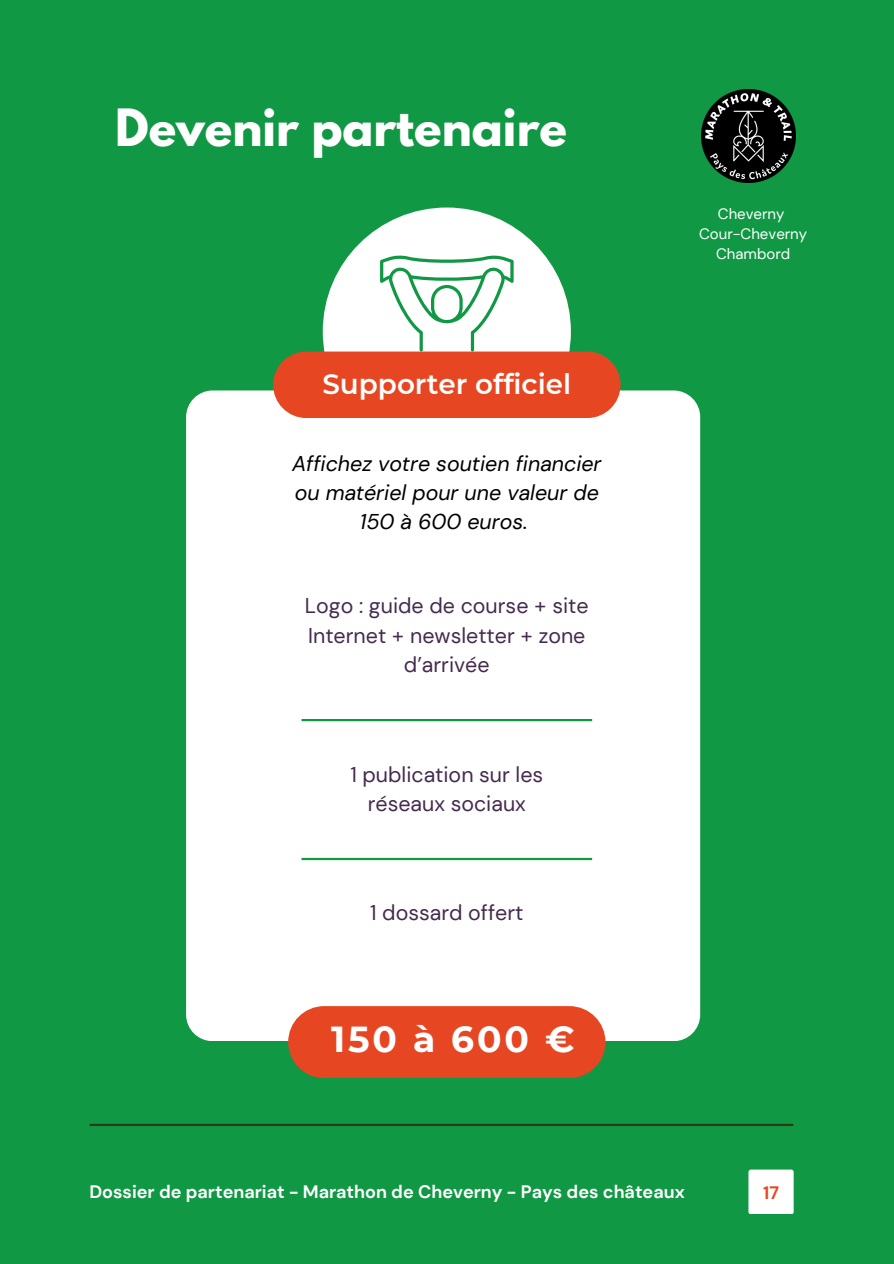
<style>
.page{position:relative;width:894px;height:1264px;background:#fff}
.page>*{position:absolute;margin:0;border:0;box-sizing:border-box;transform-origin:0 0}
.t1{font:700 45.6px "League Spartan";color:#fff}
.t2{font:700 36.15px "Montserrat";letter-spacing:.08em;color:#fff}
.t3{font:600 27.75px "Montserrat";color:#fff}
.t4{font:21.45px/29.4px "DM Sans";color:#452b4e;text-align:center}
.t5{font:italic 21.45px/29.2px "DM Sans";color:#000;text-align:center}
.t6{font:700 18px "DM Sans";color:#fff}
.t7{font:700 18px "DM Sans";color:#e74622}
.t8{font:15px "DM Sans";color:#fff}
</style>
<div class="page">
<div style="left:0;top:0;width:893px;height:1263px;background:#119844"></div>
<div style="left:186px;top:390px;width:514px;height:650px;background:#fff;border-radius:27px"></div>
<div style="left:322px;top:207px;width:248px;height:248px;background:#fff;border-radius:50%"></div>
<div style="left:273px;top:351px;width:347px;height:67px;background:#e74622;border-radius:33px"></div>
<div style="left:288px;top:1006px;width:317px;height:72px;background:#e74622;border-radius:36px"></div>
<hr style="left:301px;top:857px;width:291px;height:3px;background:#119844">
<hr style="left:301px;top:719px;width:291px;height:2px;background:#119844">
<div style="left:748px;top:1169px;width:45px;height:45px;background:#fff;border-radius:2px"></div>
<hr style="left:90px;top:1123px;width:702px;height:2px;background:#2b391f">
<svg style="left:380px;top:255px;width:133px;height:96px"></svg>
<img style="left:701px;top:89px;width:94px;height:94px">
<p class="t1" style="left:115px;top:105px;width:453px">Devenir partenaire</p>
<p class="t3" style="left:322px;top:367px;width:250px">Supporter officiel</p>
<p class="t5" style="left:292px;top:449px;width:311px">Affichez votre soutien financier ou matériel pour une valeur de<br>150 à 600 euros.</p>
<h1 class="t4" style="left:305px;top:591px;width:285px">Logo : guide de course + site<br>Internet + newsletter + zone d’arrivée</h1>
<h3 class="t4" style="left:350px;top:759px;width:194px">1 publication sur les réseaux sociaux</h3>
<h4 class="t4" style="left:370px;top:898px;width:155px">1 dossard offert</h4>
<p class="t2" style="left:331px;top:1017px;width:245px">150 à 600 €</p>
<h4 class="t8" style="left:717px;top:204px;width:68px">Cheverny</h4>
<h2 class="t8" style="left:699px;top:224px;width:109px">Cour-Cheverny</h2>
<h5 class="t8" style="left:716px;top:244px;width:76px">Chambord</h5>
<h4 class="t6" style="left:89px;top:1179px;width:596px">Dossier de partenariat - Marathon de Cheverny - Pays des châteaux</h4>
<h4 class="t7" style="left:762px;top:1181px;width:17px">17</h4>
</div>
